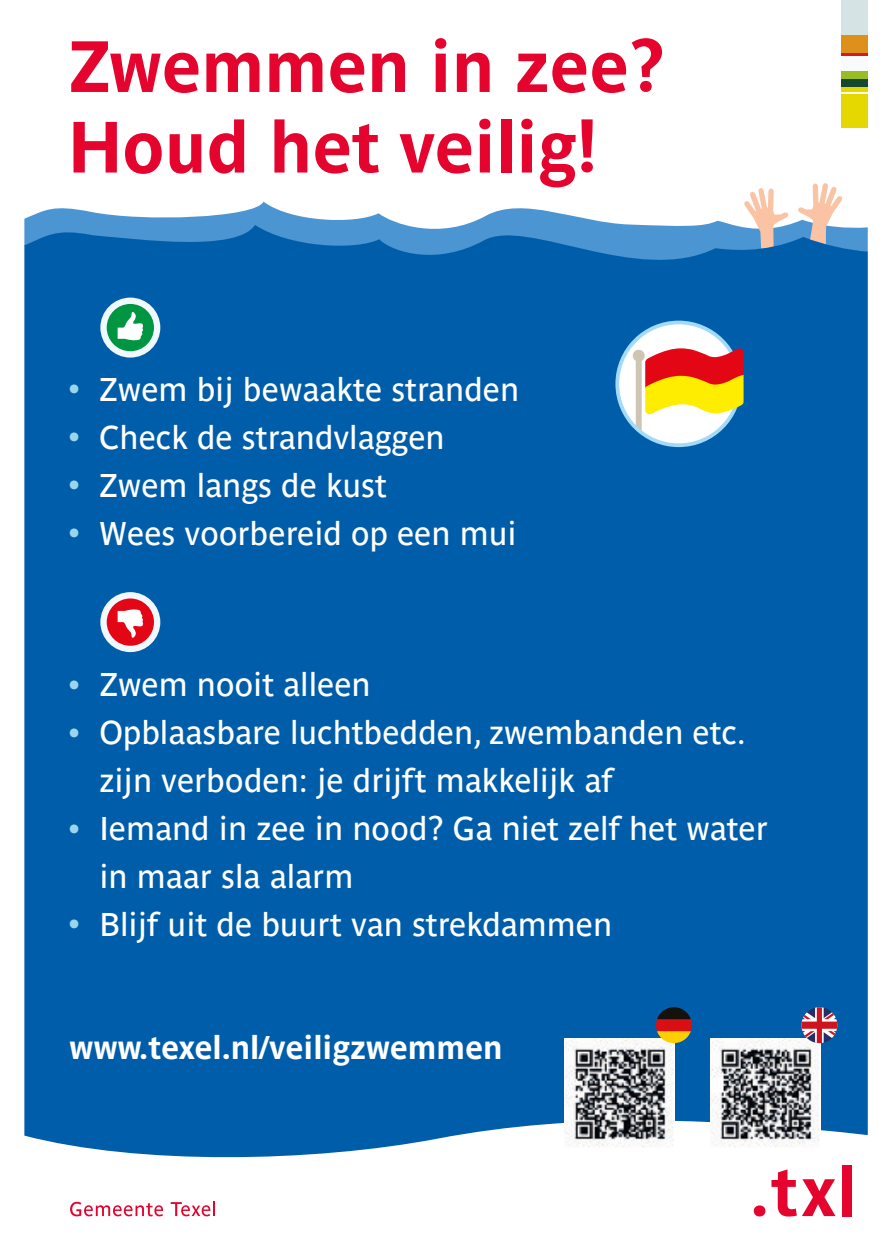
<style>
.page{position:relative;width:893px;height:1241px;background:#fff}
.page>*{position:absolute;margin:0;border:0;box-sizing:border-box;transform-origin:0 0}
.t1{font:700 71.75px/80.5px "Parisine";color:#e4042e}
.t2{font:33.95px/47.9px "Parisine";color:#9ad6eb;text-align:justify}
.t3{font:32.55px/47.9px "Parisine";color:#fff}
.t4{font:700 32.55px "Parisine";color:#fff}
</style>
<div class="page">
<svg style="left:28px;top:201px;width:550px;height:16px"></svg>
<svg style="left:798px;top:183px;width:44px;height:34px"></svg>
<svg style="left:744px;top:188px;width:45px;height:29px"></svg>
<div style="left:24px;top:217px;width:844px;height:941px;background:#005daa"></div>
<div style="left:754px;top:1205px;width:11px;height:11px;background:#e4042e;border-radius:50%"></div>
<svg style="left:771px;top:1169px;width:64px;height:47px"></svg>
<div style="left:842px;top:1164px;width:10px;height:51px;background:#e4042e"></div>
<svg style="left:70px;top:1201px;width:93px;height:15px"></svg>
<svg style="left:171px;top:1201px;width:44px;height:15px"></svg>
<div style="left:841px;top:1px;width:27px;height:34px;background:#d6e3e4"></div>
<div style="left:841px;top:35px;width:27px;height:18px;background:#dd911b"></div>
<div style="left:841px;top:71px;width:27px;height:8px;background:#98bc24"></div>
<div style="left:841px;top:79px;width:27px;height:8px;background:#15482f"></div>
<div style="left:841px;top:55px;width:27px;height:16px;background:#f9fafb"></div>
<div style="left:841px;top:87px;width:27px;height:41px;background:#e5d800"></div>
<hr style="left:841px;top:92px;width:27px;height:2px;background:#fdfaf1">
<hr style="left:841px;top:53px;width:27px;height:2px;background:#d9171f">
<div style="left:100px;top:297px;width:60px;height:60px;background:#f1f9fe;border-radius:50%"></div>
<div style="left:107px;top:304px;width:47px;height:47px;background:#009641;border-radius:50%"></div>
<svg style="left:118px;top:312px;width:25px;height:28px"></svg>
<div style="left:100px;top:592px;width:60px;height:60px;background:#f1f9fe;border-radius:50%"></div>
<div style="left:107px;top:598px;width:47px;height:47px;background:#e30614;border-radius:50%"></div>
<svg style="left:118px;top:609px;width:25px;height:28px"></svg>
<img style="left:565px;top:1038px;width:110px;height:110px">
<img style="left:710px;top:1038px;width:110px;height:110px">
<svg style="left:801px;top:1007px;width:36px;height:35px"></svg>
<svg style="left:656px;top:1007px;width:36px;height:35px"></svg>
<svg style="left:615px;top:320px;width:128px;height:127px"></svg>
<h1 class="t1" style="left:68px;top:26px;width:598px">Zwemmen in zee?<br>Houd het veilig!</h1>
<p class="t2" style="left:69px;top:363px;width:12px">• • • •</p>
<p class="t3" style="left:99px;top:366px;width:422px">Zwem bij bewaakte stranden<br>Check de strandvlaggen<br>Zwem langs de kust<br>Wees voorbereid op een mui</p>
<p class="t2" style="left:69px;top:660px;width:12px">• •</p>
<p class="t2" style="left:69px;top:803px;width:12px">•</p>
<p class="t2" style="left:69px;top:898px;width:12px">•</p>
<p class="t3" style="left:99px;top:660px;width:670px">Zwem nooit alleen<br>Opblaasbare luchtbedden, zwembanden etc. zijn verboden: je drijft makkelijk af<br>Iemand in zee in nood? Ga niet zelf het water in maar sla alarm<br>Blijf uit de buurt van strekdammen</p>
<p class="t4" style="left:70px;top:1028px;width:435px">www.texel.nl/veiligzwemmen</p>
</div>
